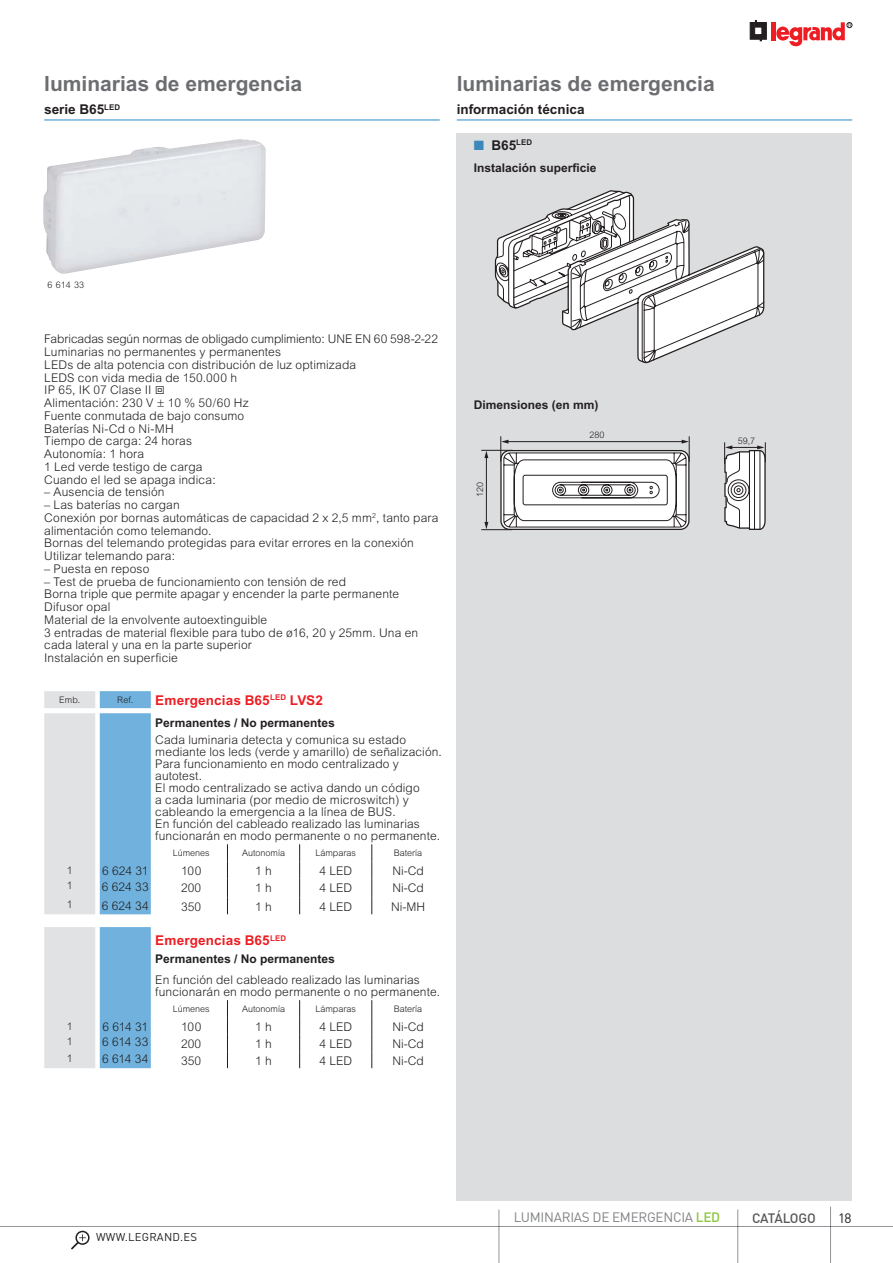
<style>
.page{position:relative;width:893px;height:1263px;background:#fff}
.page>*{position:absolute;margin:0;border:0;box-sizing:border-box;transform-origin:0 0}
.t1{font:700 21px "Arial";color:#6c6d70}
.t2{font:700 13.5px "Arial";letter-spacing:.01em;color:#ee1d23}
.t3{font:700 13.5px "Arial";color:#231f20}
.t4{font:13.5px "DIN Pro";letter-spacing:-.02em;color:#808285}
.t5{font:500 13.5px "DIN Pro";letter-spacing:-.02em;color:#57585a}
.t6{font:700 13.5px "M Arial";color:#231f20}
.t7{font:13.5px "DIN Pro";color:#231f20}
.t8{font:300 12px/12.8px "Arial";letter-spacing:.01em;color:#231f20}
.t9{font:700 12px "Arial";color:#231f20}
.t10{font:700 12px "M Arial";color:#231f20}
.t11{font:11.25px "DIN Pro";letter-spacing:.02em;color:#231f20}
.t12{font:300 10.5px "Arial";color:#231f20}
.t13{font:300 9px "Arial";color:#231f20}
.t14{font:300 9px "M Arial";color:#231f20}
.s1{font-family:"Legrand";font-weight:400;font-size:24px}
.s2{font-weight:500;color:#8bc63e}
</style>
<div class="page">
<hr style="left:0;top:1226px;width:893px;height:1px;background:#939598">
<hr style="left:499px;top:1209px;width:1px;height:54px;background:#939598">
<hr style="left:737px;top:1209px;width:1px;height:54px;background:#939598">
<hr style="left:830px;top:1206px;width:1px;height:57px;background:#939598">
<div style="left:75px;top:1231px;width:15px;height:14px;border:2px solid #231f20;border-radius:50%"></div>
<svg style="left:71px;top:1234px;width:15px;height:15px"></svg>
<svg style="left:44px;top:691px;width:107px;height:377px;background:#b0cee3"></svg>
<svg style="left:227px;top:844px;width:1px;height:70px"></svg>
<svg style="left:299px;top:844px;width:1px;height:70px"></svg>
<svg style="left:372px;top:844px;width:1px;height:70px"></svg>
<svg style="left:227px;top:1000px;width:1px;height:68px"></svg>
<svg style="left:299px;top:1000px;width:1px;height:68px"></svg>
<svg style="left:372px;top:1000px;width:1px;height:68px"></svg>
<hr style="left:44px;top:119px;width:396px;height:2px;background:#70b2dd">
<hr style="left:457px;top:119px;width:395px;height:2px;background:#70b2dd">
<div style="left:457px;top:134px;width:395px;height:1067px;background:#dcdddf"></div>
<svg style="left:750px;top:21px;width:16px;height:20px"></svg>
<hr style="left:772px;top:22px;width:4px;height:18px;background:#ee1d23">
<svg style="left:776px;top:22px;width:76px;height:24px"></svg>
<svg style="left:495px;top:191px;width:269px;height:172px"></svg>
<hr style="left:486px;top:457px;width:1px;height:66px;background:#231f20">
<hr style="left:482px;top:450px;width:30px;height:1px;background:#231f20">
<hr style="left:482px;top:529px;width:30px;height:1px;background:#231f20">
<svg style="left:484px;top:522px;width:4px;height:7px"></svg>
<svg style="left:484px;top:451px;width:4px;height:7px"></svg>
<svg style="left:500px;top:437px;width:266px;height:93px"></svg>
<img style="left:43px;top:139px;width:223px;height:135px">
<h1 class="t1" style="left:44px;top:71px;width:259px">luminarias de emergencia</h1>
<p class="t3" style="left:44px;top:101px;width:77px">serie B65<sup>LED</sup></p>
<h1 class="t1" style="left:457px;top:71px;width:259px">luminarias de emergencia</h1>
<p class="t3" style="left:457px;top:101px;width:129px">información técnica</p>
<p class="t6" style="left:491px;top:137px;width:42px">B65<sup>LED</sup></p>
<p class="t10" style="left:474px;top:161px;width:124px">Instalación superficie</p>
<p class="t14" style="left:48px;top:280px;width:38px">6 614 33</p>
<p class="t8" style="left:44px;top:333px;width:395px">Fabricadas según normas de obligado cumplimiento: UNE EN 60 598-2-22<br>Luminarias no permanentes y permanentes<br>LEDs de alta potencia con distribución de luz optimizada<br>LEDS con vida media de 150.000 h<br>IP 65, IK 07 Clase II <span class="s1">O<br></span>Alimentación: 230 V ± 10 % 50/60 Hz<br>Fuente conmutada de bajo consumo<br>Baterías Ni-Cd o Ni-MH<br>Tiempo de carga: 24 horas<br>Autonomía: 1 hora<br>1 Led verde testigo de carga<br>Cuando el led se apaga indica:</p>
<p class="t8" style="left:44px;top:486px;width:122px">– Ausencia de tensión</p>
<p class="t8" style="left:44px;top:498px;width:396px">– Las baterías no cargan<br>Conexión por bornas automáticas de capacidad 2 x 2,5 mm<sup>2</sup>, tanto para alimentación como telemando.<br>Bornas del telemando protegidas para evitar errores en la conexión Utilizar telemando para:</p>
<p class="t8" style="left:44px;top:562px;width:107px">– Puesta en reposo</p>
<p class="t8" style="left:44px;top:575px;width:375px">– Test de prueba de funcionamiento con tensión de red<br>Borna triple que permite apagar y encender la parte permanente Difusor opal<br>Material de la envolvente autoextinguible<br>3 entradas de material flexible para tubo de ø16, 20 y 25mm. Una en cada lateral y una en la parte superior<br>Instalación en superficie</p>
<p class="t13" style="left:59px;top:695px;width:23px">Emb.</p>
<p class="t13" style="left:117px;top:695px;width:18px">Ref.</p>
<p class="t2" style="left:155px;top:692px;width:169px">Emergencias B65<sup>LED</sup> LVS2</p>
<p class="t9" style="left:155px;top:715px;width:181px">Permanentes / No permanentes</p>
<p class="t8" style="left:155px;top:734px;width:288px;line-height:12px">Cada luminaria detecta y comunica su estado mediante los leds (verde y amarillo) de señalización.<br>Para funcionamiento en modo centralizado y autotest.<br>El modo centralizado se activa dando un código<br>a cada luminaria (por medio de microswitch) y cableando la emergencia a la línea de BUS.<br>En función del cableado realizado las luminarias funcionarán en modo permanente o no permanente.</p>
<p class="t13" style="left:173px;top:848px;width:39px">Lúmenes</p>
<p class="t13" style="left:242px;top:848px;width:45px">Autonomía</p>
<p class="t13" style="left:315px;top:848px;width:42px">Lámparas</p>
<p class="t13" style="left:394px;top:848px;width:30px">Batería</p>
<p class="t12" style="left:67px;top:864px;width:7px">1</p>
<p class="t8" style="left:102px;top:864px;width:48px">6 624 31</p>
<p class="t8" style="left:181px;top:864px;width:22px">100</p>
<p class="t8" style="left:255px;top:864px;width:18px">1 h</p>
<p class="t8" style="left:319px;top:864px;width:34px">4 LED</p>
<p class="t8" style="left:392px;top:864px;width:33px">Ni-Cd</p>
<p class="t12" style="left:67px;top:880px;width:7px">1</p>
<p class="t8" style="left:102px;top:880px;width:49px">6 624 33</p>
<p class="t8" style="left:181px;top:881px;width:22px">200</p>
<p class="t8" style="left:255px;top:881px;width:18px">1 h</p>
<p class="t8" style="left:319px;top:881px;width:34px">4 LED</p>
<p class="t8" style="left:392px;top:881px;width:33px">Ni-Cd</p>
<p class="t12" style="left:67px;top:899px;width:7px">1</p>
<p class="t8" style="left:102px;top:899px;width:49px">6 624 34</p>
<p class="t8" style="left:181px;top:900px;width:22px">350</p>
<p class="t8" style="left:255px;top:900px;width:18px">1 h</p>
<p class="t8" style="left:319px;top:900px;width:34px">4 LED</p>
<p class="t8" style="left:391px;top:900px;width:35px">Ni-MH</p>
<p class="t2" style="left:155px;top:933px;width:132px">Emergencias B65<sup>LED</sup></p>
<p class="t9" style="left:155px;top:951px;width:181px">Permanentes / No permanentes</p>
<p class="t8" style="left:155px;top:974px;width:286px;line-height:12px">En función del cableado realizado las luminarias funcionarán en modo permanente o no permanente.</p>
<p class="t13" style="left:173px;top:1004px;width:39px">Lúmenes</p>
<p class="t13" style="left:242px;top:1004px;width:45px">Autonomía</p>
<p class="t13" style="left:315px;top:1004px;width:42px">Lámparas</p>
<p class="t13" style="left:394px;top:1004px;width:30px">Batería</p>
<p class="t12" style="left:67px;top:1020px;width:7px">1</p>
<p class="t8" style="left:102px;top:1020px;width:47px">6 614 31</p>
<p class="t8" style="left:181px;top:1020px;width:22px">100</p>
<p class="t8" style="left:255px;top:1020px;width:18px">1 h</p>
<p class="t8" style="left:319px;top:1020px;width:34px">4 LED</p>
<p class="t8" style="left:392px;top:1020px;width:33px">Ni-Cd</p>
<p class="t12" style="left:67px;top:1035px;width:7px">1</p>
<p class="t8" style="left:102px;top:1036px;width:48px">6 614 33</p>
<p class="t8" style="left:181px;top:1037px;width:22px">200</p>
<p class="t8" style="left:255px;top:1037px;width:18px">1 h</p>
<p class="t8" style="left:319px;top:1037px;width:34px">4 LED</p>
<p class="t8" style="left:392px;top:1037px;width:33px">Ni-Cd</p>
<p class="t12" style="left:67px;top:1052px;width:7px">1</p>
<p class="t8" style="left:102px;top:1053px;width:48px">6 614 34</p>
<p class="t8" style="left:181px;top:1054px;width:22px">350</p>
<p class="t8" style="left:255px;top:1054px;width:18px">1 h</p>
<p class="t8" style="left:319px;top:1054px;width:34px">4 LED</p>
<p class="t8" style="left:392px;top:1054px;width:33px">Ni-Cd</p>
<p class="t10" style="left:474px;top:397px;width:126px">Dimensiones (en mm)</p>
<p class="t13" style="left:589px;top:430px;width:17px">280</p>
<p class="t13" style="left:475px;top:497px;width:17px;rotate:-90deg">120</p>
<p class="t13" style="left:738px;top:436px;width:19px">59,7</p>
<p class="t11" style="left:96px;top:1229px;width:102px">WWW.LEGRAND.ES</p>
<p class="t4" style="left:514px;top:1208px;width:208px">LUMINARIAS DE EMERGENCIA <span class="s2">LED</span></p>
<p class="t5" style="left:752px;top:1208px;width:65px">CATÁLOGO</p>
<p class="t7" style="left:838px;top:1209px;width:15px">18</p>
</div>
